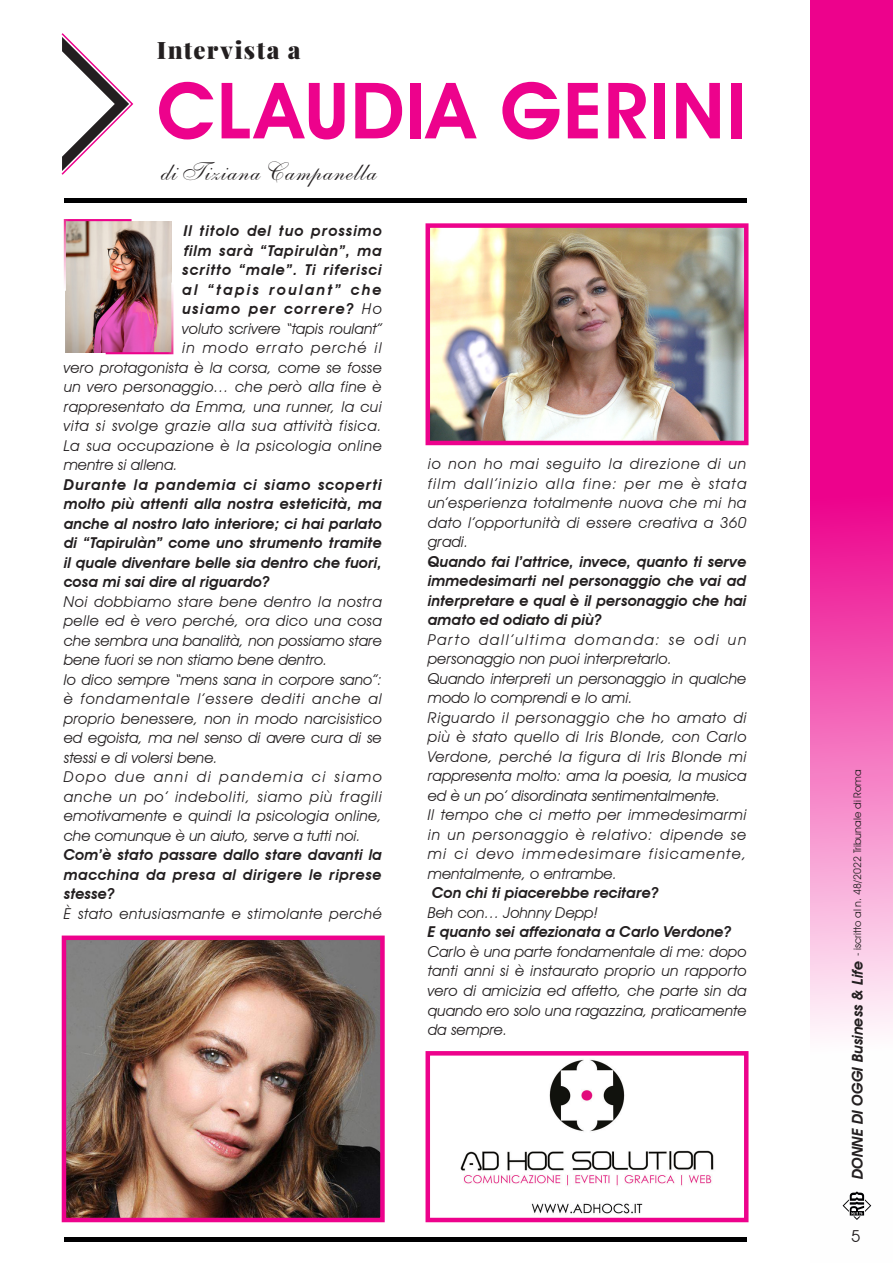
<style>
.page{position:relative;width:893px;height:1263px;background:#fff}
.page>*{position:absolute;margin:0;border:0;box-sizing:border-box;transform-origin:0 0}
.t1{font:600 78px "Avant Garde IT Cby BT";letter-spacing:.02em;color:#ed028c}
.t2{font:25.5px "Allegro";letter-spacing:.035em;color:#231f20}
.t3{font:24px "Playfair Display";letter-spacing:.06em;color:#231f20}
.t4{font:16.5px "Avant Garde IT Cby BT";color:#231f20}
.t5{font:italic 15px/19.5px "Avant Garde IT Cby BT";letter-spacing:.025em;color:#231f20}
.t6{font:italic 600 15px/19.5px "Avant Garde IT Cby BT";letter-spacing:.005em;color:#231f20;text-align:justify}
.t7{font:italic 15px "Avant Garde IT Cby BT";letter-spacing:.005em;color:#231f20}
.t8{font:italic 600 15px "Avant Garde IT Cby BT";letter-spacing:.06em;color:#231f20}
.t9{font:italic 15px "Avant Garde IT Cby BT";letter-spacing:.045em;color:#231f20}
.t10{font:italic 600 15px "Avant Garde IT Cby BT";letter-spacing:.05em;color:#231f20}
.t11{font:italic 15px "Avant Garde IT Cby BT";letter-spacing:.08em;color:#231f20}
.t12{font:italic 600 15px "Avant Garde IT Cby BT";letter-spacing:.14em;color:#231f20}
.t13{font:italic 600 15px "Avant Garde IT Cby BT";letter-spacing:.085em;color:#231f20}
.t14{font:10.5px "Avant Garde IT Cby BT";color:#231f20}
.s1{font-weight:400}
.s2{font-weight:600;font-style:italic;font-size:15px}
</style>
<div class="page">
<svg style="left:810px;top:0;width:83px;height:1206px"></svg>
<svg style="left:843px;top:1191px;width:28px;height:29px"></svg>
<div style="left:64px;top:1237px;width:682px;height:5px;background:#000001"></div>
<div style="left:64px;top:198px;width:682px;height:5px;background:#000001"></div>
<svg style="left:61px;top:33px;width:73px;height:142px"></svg>
<img style="left:430px;top:228px;width:313px;height:212px">
<div style="left:425px;top:223px;width:323px;height:222px;border:4px solid #ed028c"></div>
<img style="left:460px;top:1059px;width:254px;height:155px">
<div style="left:425px;top:1051px;width:323px;height:171px;border:4px solid #ed028c"></div>
<img style="left:67px;top:940px;width:313px;height:277px">
<div style="left:62px;top:935px;width:323px;height:287px;border:4px solid #ed028c"></div>
<img style="left:64px;top:219px;width:109px;height:135px">
<h3 class="t3" style="left:157px;top:31px;width:145px">Intervista a</h3>
<h1 class="t1" style="left:157px;top:64px;width:591px">CLAUDIA GERINI</h1>
<h2 class="t2" style="left:157px;top:156px;width:217px">di Tiziana Campanella</h2>
<p class="t8" style="left:184px;top:222px;width:200px">Il titolo del tuo prossimo</p>
<p class="t10" style="left:184px;top:241px;width:200px">film sarà “Tapirulàn”, ma</p>
<p class="t8" style="left:182px;top:261px;width:201px">scritto “male”. Ti riferisci</p>
<p class="t12" style="left:182px;top:280px;width:201px">al “tapis roulant” che</p>
<p class="t13" style="left:182px;top:300px;width:201px">usiamo per correre? <span class="s1">Ho</span></p>
<p class="t7" style="left:182px;top:319px;width:201px">voluto scrivere “tapis roulant”</p>
<p class="t11" style="left:182px;top:339px;width:201px">in modo errato perché il</p>
<p class="t5" style="left:64px;top:357px;width:319px">vero protagonista è la corsa, come se fosse</p>
<p class="t5" style="left:64px;top:377px;width:319px">un vero personaggio… che però alla fine è</p>
<p class="t5" style="left:64px;top:396px;width:319px">rappresentato da Emma, una runner, la cui</p>
<p class="t9" style="left:64px;top:417px;width:319px">vita si svolge grazie alla sua attività fisica.</p>
<p class="t5" style="left:64px;top:435px;width:320px">La sua occupazione è la psicologia online</p>
<p class="t7" style="left:64px;top:456px;width:115px">mentre si allena.</p>
<p class="t6" style="left:64px;top:474px;width:320px">Durante la pandemia ci siamo scoperti molto più attenti alla nostra esteticità, ma anche al nostro lato interiore; ci hai parlato di “Tapirulàn” come uno strumento tramite il quale diventare belle sia dentro che fuori, cosa mi sai dire al riguardo?</p>
<p class="t5" style="left:64px;top:591px;width:320px">Noi dobbiamo stare bene dentro la nostra pelle ed è vero perché, ora dico una cosa che sembra una banalità, non possiamo stare bene fuori se non stiamo bene dentro.<br>Io dico sempre “mens sana in corpore sano”: è fondamentale l’essere dediti anche al proprio benessere, non in modo narcisistico ed egoista, ma nel senso di avere cura di se stessi e di volersi bene.<br>Dopo due anni di pandemia ci siamo anche un po’ indeboliti, siamo più fragili emotivamente e quindi la psicologia online, che comunque è un aiuto, serve a tutti noi.</p>
<p class="t6" style="left:64px;top:845px;width:320px">Com’è stato passare dallo stare davanti la macchina da presa al dirigere le riprese stesse?</p>
<p class="t5" style="left:64px;top:903px;width:319px">È stato entusiasmante e stimolante perché</p>
<p class="t5" style="left:428px;top:454px;width:320px;text-align:justify">io non ho mai seguito la direzione di un film dall’inizio alla fine: per me è stata un’esperienza totalmente nuova che mi ha dato l’opportunità di essere creativa a 360 gradi.</p>
<p class="t6" style="left:428px;top:552px;width:320px">Quando fai l’attrice, invece, quanto ti serve immedesimarti nel personaggio che vai ad interpretare e qual è il personaggio che hai amato ed odiato di più?</p>
<p class="t5" style="left:428px;top:630px;width:320px">Parto dall’ultima domanda: se odi un personaggio non puoi interpretarlo.<br>Quando interpreti un personaggio in qualche modo lo comprendi e lo ami.<br>Riguardo il personaggio che ho amato di più è stato quello di Iris Blonde, con Carlo Verdone, perché la figura di Iris Blonde mi rappresenta molto: ama la poesia, la musica ed è un po’ disordinata sentimentalmente.<br>Il tempo che ci metto per immedesimarmi in un personaggio è relativo: dipende se mi ci devo immedesimare fisicamente, mentalmente, o entrambe.</p>
<p class="t6" style="left:432px;top:883px;width:228px">Con chi ti piacerebbe recitare?</p>
<p class="t7" style="left:428px;top:903px;width:172px">Beh con… Johnny Depp!</p>
<p class="t6" style="left:428px;top:922px;width:305px">E quanto sei affezionata a Carlo Verdone?</p>
<p class="t5" style="left:428px;top:942px;width:320px;text-align:justify">Carlo è una parte fondamentale di me: dopo tanti anni si è instaurato proprio un rapporto vero di amicizia ed affetto, che parte sin da quando ero solo una ragazzina, praticamente da sempre.</p>
<p class="t14" style="left:851px;top:1179px;width:412px;rotate:-90deg"><span class="s2">DONNE DI OGGI Business &amp; Life</span> - iscritto al n. 48/2022 Tribunale di Roma</p>
<p class="t4" style="left:851px;top:1226px;width:11px">5</p>
</div>
